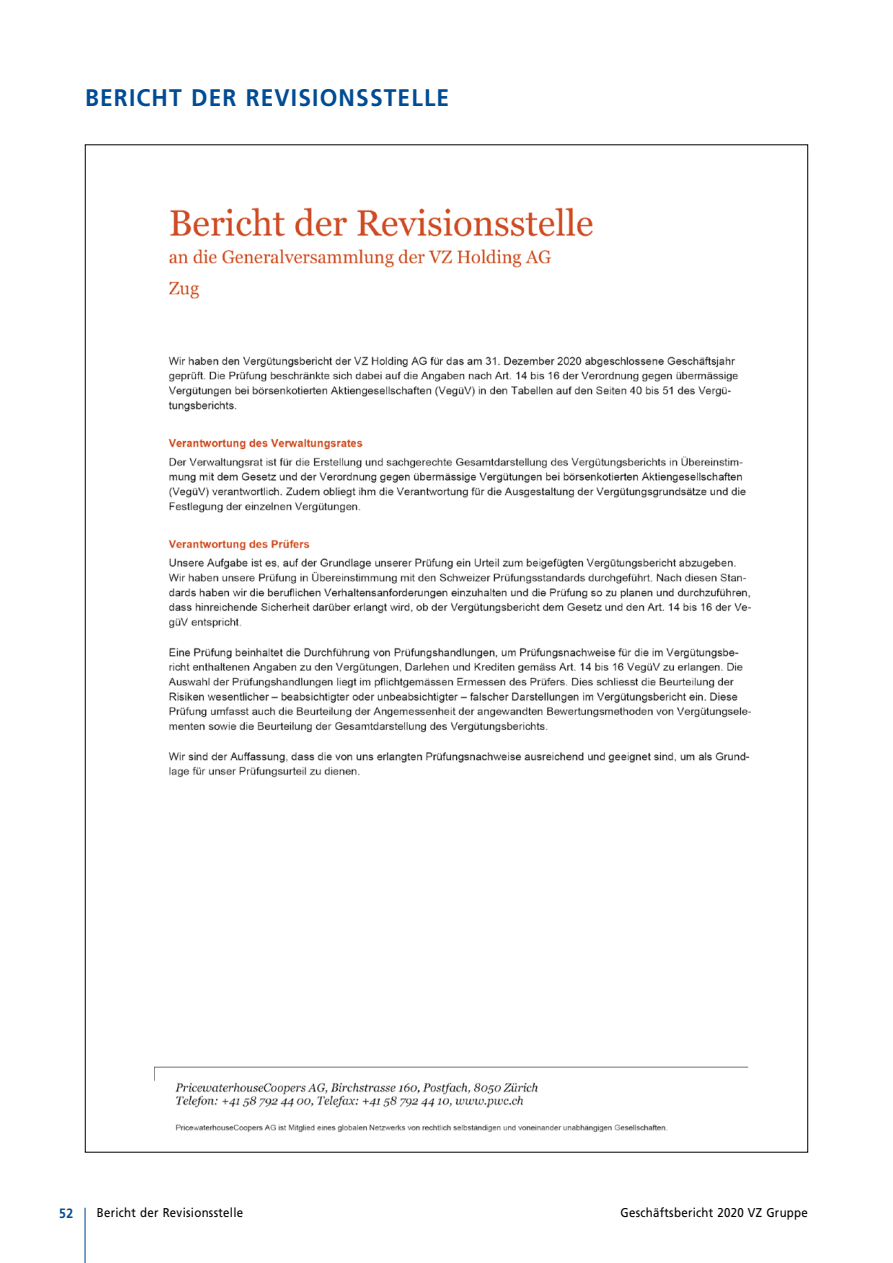
<style>
.page{position:relative;width:893px;height:1263px;background:#fff}
.page>*{position:absolute;margin:0;border:0;box-sizing:border-box;transform-origin:0 0}
.t1{font:700 24px "Frutiger LT";letter-spacing:.05em;color:#004b93;scale:.95 1}
.t2{font:700 13.5px "Frutiger LT";color:#004b93;scale:.9 1}
.t3{font:12.75px "Frutiger LT";letter-spacing:.025em;color:#000;scale:.9 1}
</style>
<div class="page">
<hr style="left:85px;top:1208px;width:1px;height:55px;background:#004b93">
<img style="left:154px;top:207px;width:597px;height:926px">
<h1 class="t1" style="left:85px;top:84px;width:385px">BERICHT DER REVISIONSSTELLE</h1>
<p class="t2" style="left:59px;top:1205px;width:17px">52</p>
<p class="t3" style="left:97px;top:1205px;width:164px">Bericht der Revisionsstelle</p>
<p class="t3" style="left:620px;top:1205px;width:210px">Geschäftsbericht 2020 VZ Gruppe</p>
</div>
